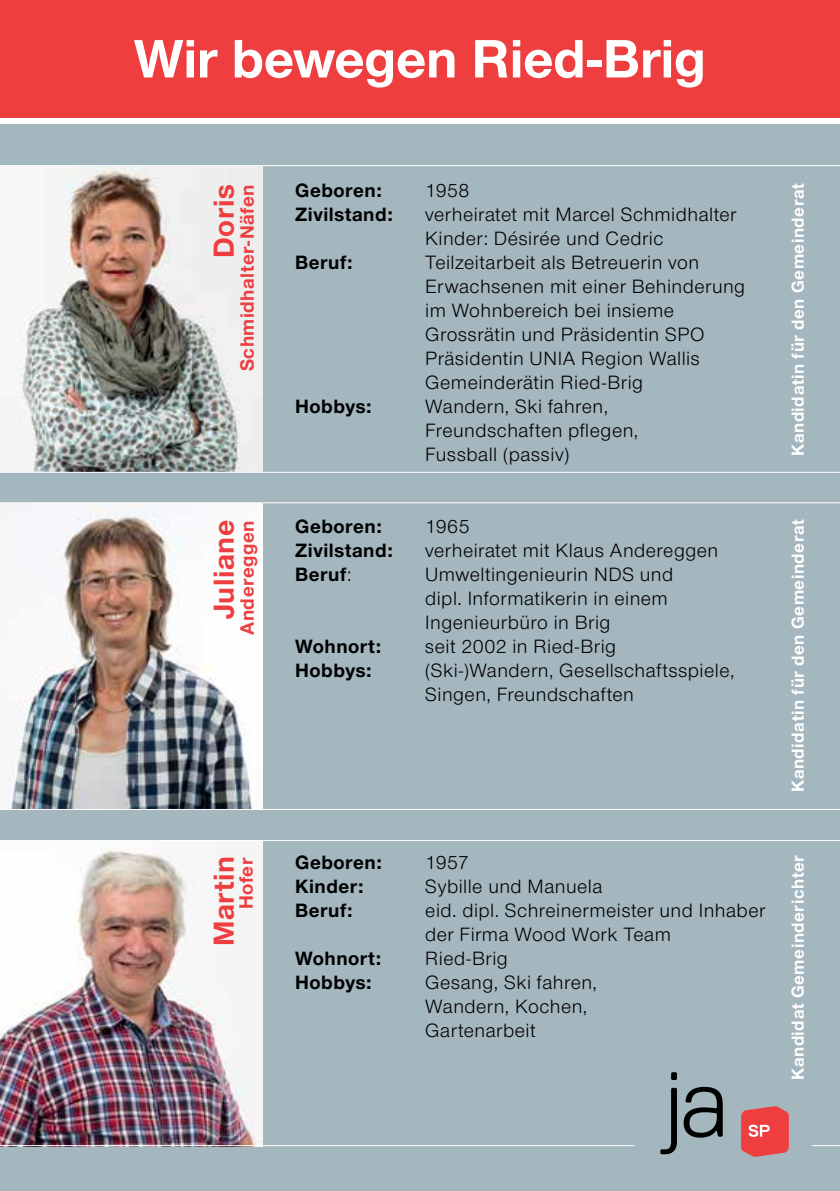
<style>
.page{position:relative;width:840px;height:1191px;background:#fff}
.page>*{position:absolute;margin:0;border:0;box-sizing:border-box;transform-origin:0 0}
.t1{font:700 56px "Nimbus San Nov";letter-spacing:-.005em;color:#fff}
.t2{font:700 30px "Nimbus San Nov";letter-spacing:.02em;color:#ef3e3f}
.t3{font:20px/24px "Nimbus San Nov";letter-spacing:.025em;color:#000}
.t4{font:700 20px "Nimbus San Nov";letter-spacing:.025em;color:#000}
.t5{font:700 20px "Nimbus San Nov";letter-spacing:.025em;color:#ef3e3f}
.t6{font:700 18px "Nimbus San Nov";letter-spacing:.03em;color:#fff}
.s1{font-weight:400}
</style>
<div class="page">
<div style="left:0;top:125px;width:839px;height:1066px;background:#a4b6be"></div>
<div style="left:0;top:0;width:839px;height:118px;background:#ef3e3f"></div>
<img style="left:0;top:166px;width:263px;height:306px">
<img style="left:0;top:503px;width:263px;height:306px">
<img style="left:0;top:841px;width:263px;height:304px">
<svg style="left:740px;top:1106px;width:48px;height:50px;background:#e75557"></svg>
<svg style="left:660px;top:1072px;width:16px;height:82px"></svg>
<svg style="left:683px;top:1086px;width:39px;height:51px;background:#606b6f"></svg>
<hr style="left:0;top:472px;width:839px;height:1px;background:#fff">
<hr style="left:0;top:502px;width:839px;height:1px;background:#fff">
<hr style="left:0;top:165px;width:839px;height:1px;background:#fff">
<hr style="left:0;top:809px;width:839px;height:1px;background:#fff">
<hr style="left:0;top:840px;width:839px;height:1px;background:#fff">
<hr style="left:0;top:1145px;width:634px;height:1px;background:#fff">
<svg style="left:811px;top:1145px;width:28px;height:1px"></svg>
<h1 class="t1" style="left:134px;top:26px;width:573px">Wir bewegen Ried-Brig</h1>
<p class="t4" style="left:295px;top:178px;width:88px">Geboren:</p>
<p class="t3" style="left:425px;top:178px;width:46px">1958</p>
<p class="t4" style="left:295px;top:202px;width:99px">Zivilstand:</p>
<p class="t3" style="left:425px;top:202px;width:312px">verheiratet mit Marcel Schmidhalter<br>Kinder: Désirée und Cedric</p>
<p class="t4" style="left:295px;top:250px;width:59px">Beruf:</p>
<p class="t3" style="left:425px;top:250px;width:321px">Teilzeitarbeit als Betreuerin von<br>Erwachsenen mit einer Behinderung im Wohnbereich bei insieme<br>Grossrätin und Präsidentin SPO<br>Präsidentin UNIA Region Wallis<br>Gemeinderätin Ried-Brig</p>
<p class="t4" style="left:295px;top:394px;width:78px">Hobbys:</p>
<p class="t3" style="left:425px;top:394px;width:214px">Wandern, Ski fahren,<br>Freundschaften pflegen,<br>Fussball (passiv)</p>
<h2 class="t2" style="left:206px;top:258px;width:75px;rotate:-90deg">Doris</h2>
<p class="t5" style="left:235px;top:371px;width:188px;rotate:-90deg">Schmidhalter-Näfen</p>
<p class="t6" style="left:786px;top:456px;width:274px;rotate:-90deg">Kandidatin für den Gemeinderat</p>
<h2 class="t2" style="left:206px;top:619px;width:101px;rotate:-90deg">Juliane</h2>
<p class="t5" style="left:235px;top:635px;width:116px;rotate:-90deg">Andereggen</p>
<p class="t4" style="left:295px;top:514px;width:88px">Geboren:</p>
<p class="t3" style="left:425px;top:514px;width:46px">1965</p>
<p class="t4" style="left:295px;top:538px;width:99px">Zivilstand:</p>
<p class="t3" style="left:425px;top:538px;width:294px">verheiratet mit Klaus Andereggen</p>
<p class="t4" style="left:295px;top:562px;width:58px">Beruf<span class="s1">:</span></p>
<p class="t3" style="left:425px;top:562px;width:249px">Umweltingenieurin NDS und dipl. Informatikerin in einem<br>Ingenieurbüro in Brig</p>
<p class="t4" style="left:295px;top:634px;width:88px">Wohnort:</p>
<p class="t3" style="left:425px;top:634px;width:192px">seit 2002 in Ried-Brig</p>
<p class="t4" style="left:295px;top:658px;width:78px">Hobbys:</p>
<p class="t3" style="left:425px;top:658px;width:310px">(Ski-)Wandern, Gesellschaftsspiele,<br>Singen, Freundschaften</p>
<p class="t6" style="left:786px;top:792px;width:274px;rotate:-90deg">Kandidatin für den Gemeinderat</p>
<h2 class="t2" style="left:206px;top:946px;width:92px;rotate:-90deg">Martin</h2>
<p class="t5" style="left:234px;top:909px;width:53px;rotate:-90deg">Hofer</p>
<p class="t4" style="left:295px;top:850px;width:88px">Geboren:</p>
<p class="t3" style="left:425px;top:850px;width:45px">1957</p>
<p class="t4" style="left:295px;top:874px;width:70px">Kinder:</p>
<p class="t3" style="left:425px;top:874px;width:179px">Sybille und Manuela</p>
<p class="t4" style="left:295px;top:898px;width:59px">Beruf:</p>
<p class="t3" style="left:425px;top:898px;width:341px">eid. dipl. Schreinermeister und Inhaber der Firma Wood Work Team</p>
<p class="t4" style="left:295px;top:946px;width:88px">Wohnort:</p>
<p class="t3" style="left:425px;top:946px;width:84px">Ried-Brig</p>
<p class="t4" style="left:295px;top:970px;width:78px">Hobbys:</p>
<p class="t3" style="left:425px;top:970px;width:173px">Gesang, Ski fahren,<br>Wandern, Kochen,<br>Gartenarbeit</p>
<p class="t6" style="left:786px;top:1079px;width:226px;rotate:-90deg">Kandidat Gemeinderichter</p>
</div>
